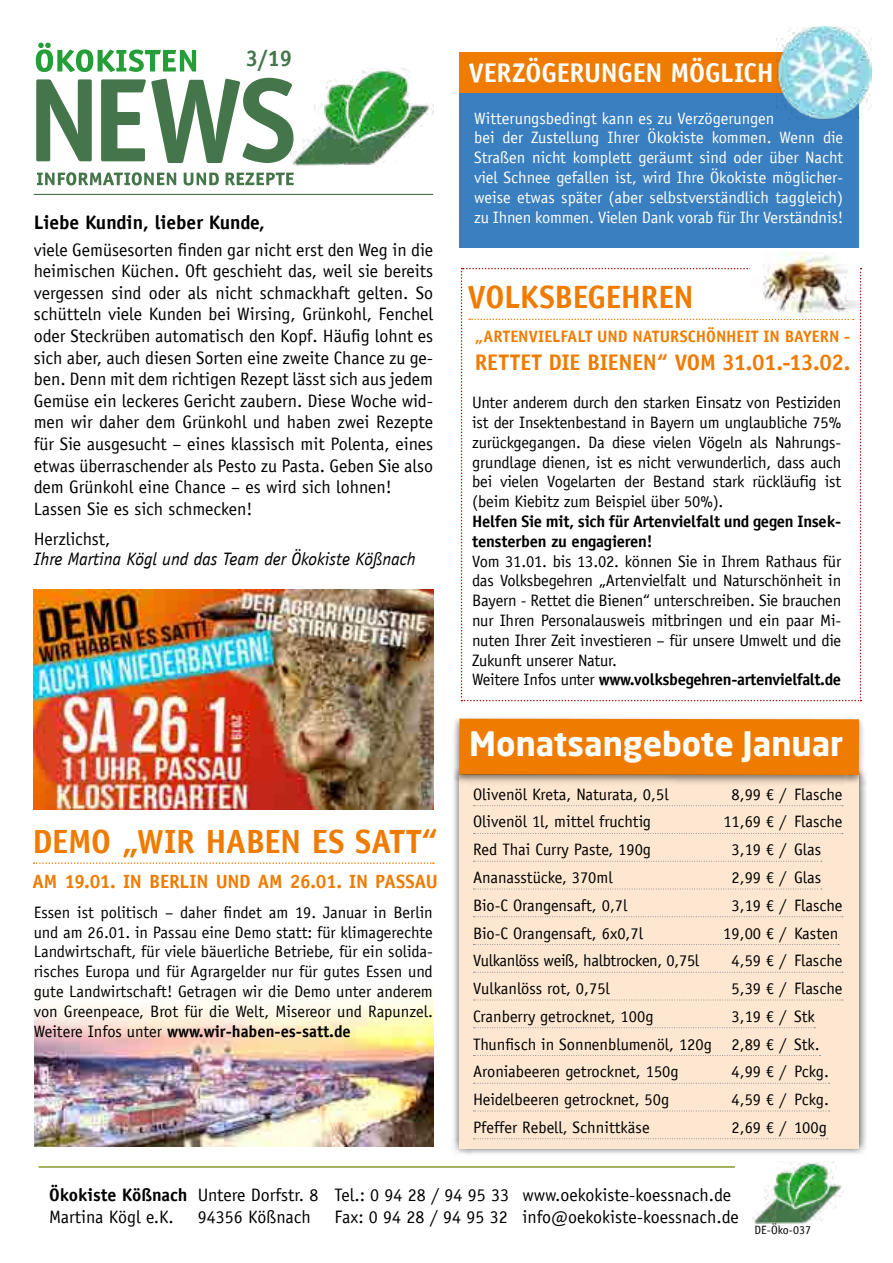
<style>
.page{position:relative;width:893px;height:1263px;background:#fff}
.page>*{position:absolute;margin:0;border:0;box-sizing:border-box;transform-origin:0 0}
.t1{font:700 33.6px "Officina Sans LT";letter-spacing:-.01em;color:#ef7b00}
.t2{font:700 33px "Neo Sans Pro";color:#fff}
.t3{font:700 32.25px "Officina Sans LT";letter-spacing:-.015em;color:#ef7b00}
.t4{font:700 27px "Officina Sans LT";letter-spacing:-.01em;color:#fff}
.t5{font:700 22.5px "Officina Sans LT";letter-spacing:-.01em;color:#ef7b00}
.t6{font:700 22.5px "Officina Sans LT";color:#45754b}
.t7{font:700 19.5px "Officina Sans LT";color:#000}
.t8{font:700 19.2px "Officina Sans LT";letter-spacing:-.01em;color:#ef7b00}
.t9{font:18px/21.6px "Officina Sans LT";color:#000}
.t10{font:italic 18px "Officina Sans LT";color:#000}
.t11{font:700 18px "Officina Sans LT";color:#000}
.t12{font:16.5px/19.8px "Officina Sans LT";letter-spacing:-.01em;color:#000;text-align:justify}
.t13{font:16.5px/19.8px "Officina Sans LT";color:#fff}
.t14{font:700 16.5px/19.8px "Officina Sans LT";letter-spacing:-.01em;color:#000}
.t15{font:700 16.5px "Officina Sans LT";letter-spacing:-.005em;color:#ef7b00}
.t16{font:12px "Officina Sans LT";color:#000}
.s1{font-weight:700}
</style>
<div class="page">
<img style="left:34px;top:992px;width:399px;height:154px">
<svg style="left:37px;top:172px;width:257px;height:13px"></svg>
<svg style="left:36px;top:43px;width:160px;height:29px"></svg>
<svg style="left:36px;top:78px;width:254px;height:85px"></svg>
<img style="left:290px;top:68px;width:144px;height:98px">
<hr style="left:34px;top:194px;width:399px;height:1px;background:#45754b">
<img style="left:752px;top:1161px;width:91px;height:62px">
<hr style="left:39px;top:1166px;width:696px;height:2px;background:#85962c">
<img style="left:34px;top:590px;width:400px;height:219px">
<svg style="left:34px;top:862px;width:400px;height:2px"></svg>
<div style="left:451px;top:767px;width:416px;height:389px;background:#000;opacity:.75"></div>
<div style="left:459px;top:775px;width:400px;height:373px;background:#fee7d1"></div>
<svg style="left:473px;top:805px;width:370px;height:1px"></svg>
<svg style="left:473px;top:833px;width:370px;height:1px"></svg>
<svg style="left:473px;top:861px;width:349px;height:1px"></svg>
<svg style="left:473px;top:888px;width:349px;height:1px"></svg>
<svg style="left:473px;top:916px;width:370px;height:1px"></svg>
<svg style="left:473px;top:944px;width:366px;height:1px"></svg>
<svg style="left:473px;top:972px;width:370px;height:1px"></svg>
<svg style="left:473px;top:999px;width:370px;height:1px"></svg>
<svg style="left:473px;top:1027px;width:342px;height:1px"></svg>
<svg style="left:473px;top:1055px;width:347px;height:1px"></svg>
<svg style="left:473px;top:1083px;width:356px;height:1px"></svg>
<svg style="left:473px;top:1110px;width:356px;height:1px"></svg>
<svg style="left:473px;top:1138px;width:355px;height:1px"></svg>
<div style="left:452px;top:715px;width:414px;height:71px;background:#000;opacity:.49"></div>
<div style="left:459px;top:719px;width:400px;height:56px;background:#ef7b00"></div>
<div style="left:459px;top:74px;width:400px;height:173px;background:#347cc0"></div>
<div style="left:459px;top:52px;width:400px;height:41px;background:#ef7b00"></div>
<img style="left:777px;top:26px;width:95px;height:94px">
<svg style="left:461px;top:268px;width:400px;height:433px"></svg>
<img style="left:750px;top:253px;width:109px;height:65px">
<h3 class="t6" style="left:246px;top:44px;width:48px">3/19</h3>
<p class="t7" style="left:34px;top:211px;width:233px">Liebe Kundin, lieber Kunde,</p>
<p class="t9" style="left:34px;top:239px;width:401px">viele Gemüsesorten finden gar nicht erst den Weg in die heimischen Küchen. Oft geschieht das, weil sie bereits vergessen sind oder als nicht schmackhaft gelten. So schütteln viele Kunden bei Wirsing, Grünkohl, Fenchel oder Steckrüben automatisch den Kopf. Häufig lohnt es sich aber, auch diesen Sorten eine zweite Chance zu ge&shy;ben. Denn mit dem richtigen Rezept lässt sich aus jedem Gemüse ein leckeres Gericht zaubern. Diese Woche wid&shy;men wir daher dem Grünkohl und haben zwei Rezepte für Sie ausgesucht – eines klassisch mit Polenta, eines etwas überraschender als Pesto zu Pasta. Geben Sie also dem Grünkohl eine Chance – es wird sich lohnen!<br>Lassen Sie es sich schmecken!</p>
<p class="t9" style="left:34px;top:528px;width:78px">Herzlichst,</p>
<p class="t10" style="left:34px;top:549px;width:383px">Ihre Martina Kögl und das Team der Ökokiste Kößnach</p>
<h1 class="t1" style="left:32px;top:821px;width:407px">DEMO „WIR HABEN ES SATT“</h1>
<p class="t8" style="left:32px;top:870px;width:407px">AM 19.01. IN BERLIN UND AM 26.01. IN PASSAU</p>
<p class="t12" style="left:34px;top:902px;width:401px">Essen ist politisch – daher findet am 19. Januar in Berlin und am 26.01. in Passau eine Demo statt: für klimagerechte Landwirtschaft, für viele bäuerliche Betriebe, für ein solida&shy;risches Europa und für Agrargelder nur für gutes Essen und gute Landwirtschaft! Getragen wir die Demo unter anderem von Greenpeace, Brot für die Welt, Misereor und Rapunzel.<br>Weitere Infos unter <span class="s1">www.wir-haben-es-satt.de</span></p>
<h3 class="t4" style="left:469px;top:56px;width:307px">VERZÖGERUNGEN MÖGLICH</h3>
<p class="t13" style="left:474px;top:108px;width:371px">Witterungsbedingt kann es zu Verzögerungen<br>bei der Zustellung Ihrer Ökokiste kommen. Wenn die Straßen nicht komplett geräumt sind oder über Nacht viel Schnee gefallen ist, wird Ihre Ökokiste möglicher&shy;weise etwas später (aber selbstverständlich taggleich) zu Ihnen kommen. Vielen Dank vorab für Ihr Verständnis!</p>
<h3 class="t3" style="left:468px;top:277px;width:227px">VOLKSBEGEHREN</h3>
<p class="t15" style="left:475px;top:326px;width:377px">„ARTENVIELFALT UND NATURSCHÖNHEIT IN BAYERN -</p>
<h3 class="t5" style="left:475px;top:348px;width:377px">RETTET DIE BIENEN“ VOM 31.01.-13.02.</h3>
<p class="t12" style="left:472px;top:393px;width:371px">Unter anderem durch den starken Einsatz von Pestiziden ist der Insektenbestand in Bayern um unglaubliche 75% zurückgegangen. Da diese vielen Vögeln als Nahrungs&shy;grundlage dienen, ist es nicht verwunderlich, dass auch bei vielen Vogelarten der Bestand stark rückläufig ist (beim Kiebitz zum Beispiel über 50%).</p>
<p class="t14" style="left:472px;top:511px;width:371px">Helfen Sie mit, sich für Artenvielfalt und gegen Insek&shy;tensterben zu engagieren!</p>
<p class="t12" style="left:472px;top:551px;width:371px;text-align:left">Vom 31.01. bis 13.02. können Sie in Ihrem Rathaus für das Volksbegehren „Artenvielfalt und Naturschönheit in Bayern - Rettet die Bienen“ unterschreiben. Sie brauchen nur Ihren Personalausweis mitbringen und ein paar Mi&shy;nuten Ihrer Zeit investieren – für unsere Umwelt und die Zukunft unserer Natur.<br>Weitere Infos unter <span class="s1">www.volksbegehren-artenvielfalt.de</span></p>
<h2 class="t2" style="left:469px;top:730px;width:376px">Monatsangebote Januar</h2>
<p class="t12" style="left:473px;top:784px;width:197px">Olivenöl Kreta, Naturata, 0,5l</p>
<p class="t12" style="left:732px;top:784px;width:112px">8,99 € / Flasche</p>
<p class="t12" style="left:473px;top:812px;width:180px">Olivenöl 1l, mittel fruchtig</p>
<p class="t12" style="left:723px;top:812px;width:121px">11,69 € / Flasche</p>
<p class="t12" style="left:473px;top:840px;width:180px">Red Thai Curry Paste, 190g</p>
<p class="t12" style="left:732px;top:840px;width:91px">3,19 € / Glas</p>
<p class="t12" style="left:473px;top:867px;width:141px">Ananasstücke, 370ml</p>
<p class="t12" style="left:732px;top:867px;width:91px">2,99 € / Glas</p>
<p class="t12" style="left:473px;top:895px;width:156px">Bio-C Orangensaft, 0,7l</p>
<p class="t12" style="left:732px;top:895px;width:112px">3,19 € / Flasche</p>
<p class="t12" style="left:473px;top:923px;width:171px">Bio-C Orangensaft, 6x0,7l</p>
<p class="t12" style="left:723px;top:923px;width:117px">19,00 € / Kasten</p>
<p class="t12" style="left:473px;top:951px;width:228px">Vulkanlöss weiß, halbtrocken, 0,75l</p>
<p class="t12" style="left:731px;top:951px;width:112px">4,59 € / Flasche</p>
<p class="t12" style="left:473px;top:978px;width:138px">Vulkanlöss rot, 0,75l</p>
<p class="t12" style="left:731px;top:978px;width:112px">5,39 € / Flasche</p>
<p class="t12" style="left:473px;top:1006px;width:182px">Cranberry getrocknet, 100g</p>
<p class="t12" style="left:473px;top:1002px;width:348px;line-height:27.8px;text-align:left;text-indent:259px">3,19 € / Stk<br>Thunfisch in Sonnenblumenöl, 120g 2,89 € / Stk.<br>Aroniabeeren getrocknet, 150g</p>
<p class="t12" style="left:731px;top:1062px;width:99px">4,99 € / Pckg.</p>
<p class="t12" style="left:473px;top:1089px;width:198px">Heidelbeeren getrocknet, 50g</p>
<p class="t12" style="left:731px;top:1089px;width:99px">4,59 € / Pckg.</p>
<p class="t12" style="left:473px;top:1117px;width:178px">Pfeffer Rebell, Schnittkäse</p>
<p class="t12" style="left:731px;top:1117px;width:97px">2,69 € / 100g</p>
<p class="t11" style="left:49px;top:1183px;width:140px">Ökokiste Kößnach</p>
<p class="t9" style="left:49px;top:1206px;width:126px">Martina Kögl e.K.</p>
<p class="t9" style="left:198px;top:1184px;width:122px">Untere Dorfstr. 8<br>94356 Kößnach</p>
<p class="t9" style="left:334px;top:1184px;width:176px">Tel.: 0 94 28 / 94 95 33<br>Fax: 0 94 28 / 94 95 32</p>
<p class="t9" style="left:522px;top:1184px;width:218px">www.oekokiste-koessnach.de info@oekokiste-koessnach.de</p>
<p class="t16" style="left:755px;top:1223px;width:58px">DE-Öko-037</p>
</div>
